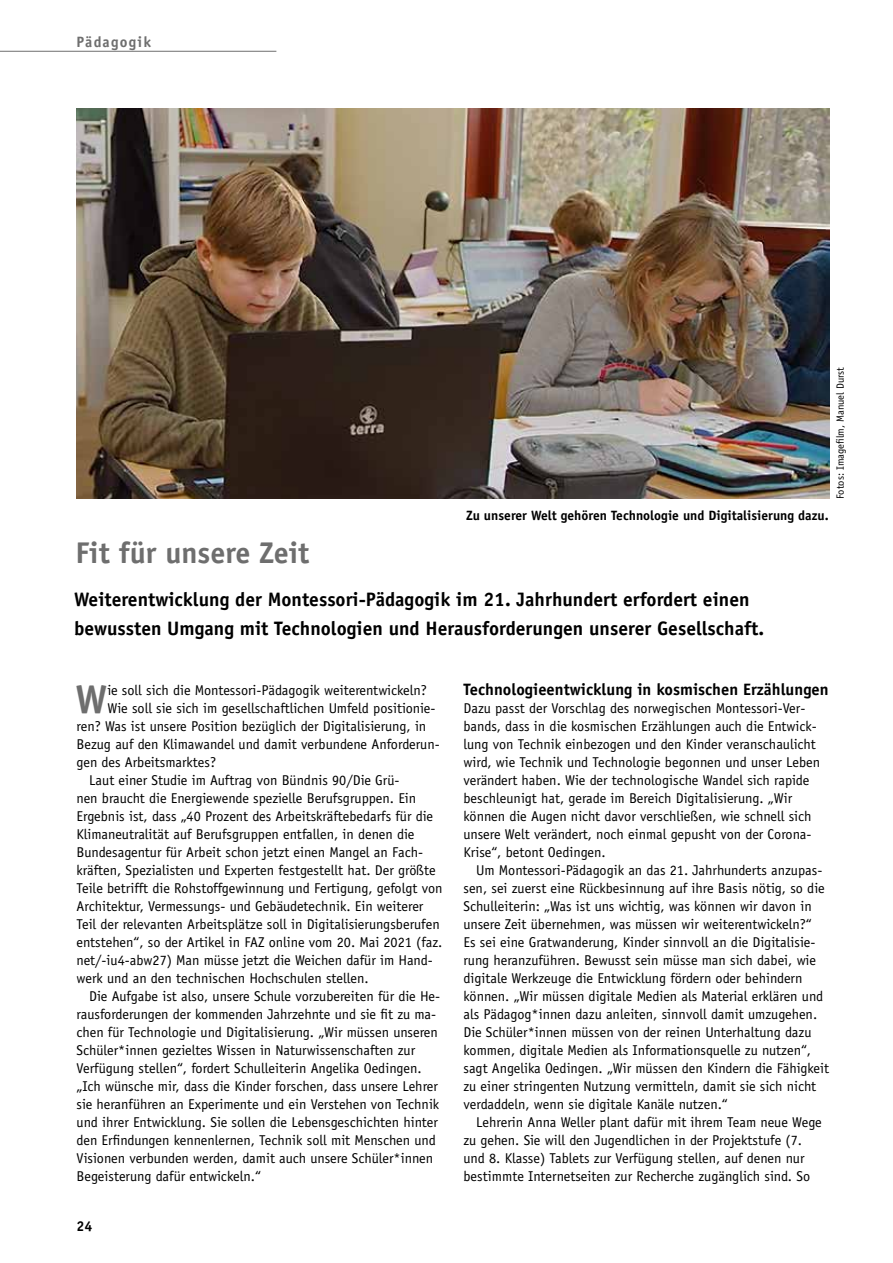
<style>
.page{position:relative;width:893px;height:1263px;background:#fff}
.page>*{position:absolute;margin:0;border:0;box-sizing:border-box;transform-origin:0 0}
.t1{font:700 40.2px "Officina Sans Std";color:#6e6e6e}
.t2{font:700 30px "Officina Sans Std";color:#6e6e6e}
.t3{font:700 19.5px/28.5px "Officina Sans Std";color:#000}
.t4{font:700 16.5px "Officina Sans Std";color:#000}
.t5{font:700 15px "Officina Sans Std";letter-spacing:.08em;color:#6e6e6e}
.t6{font:14.25px/18px "Officina Sans Std";color:#000}
.t7{font:700 14.25px "Officina Sans Std";color:#000}
.t8{font:700 13.5px "Officina Sans Std";color:#000}
.t9{font:10.5px "Officina Sans Std";color:#000}
</style>
<div class="page">
<hr style="left:0;top:51px;width:276px;height:1px;background:#6e6e6e">
<img style="left:77px;top:108px;width:752px;height:390px">
<p class="t5" style="left:77px;top:32px;width:76px">Pädagogik</p>
<h2 class="t2" style="left:75px;top:535px;width:235px">Fit für unsere Zeit</h2>
<p class="t8" style="left:466px;top:507px;width:364px">Zu unserer Welt gehören Technologie und Digitalisierung dazu.</p>
<p class="t9" style="left:834px;top:499px;width:134px;rotate:-90deg">Fotos: Imagefilm, Manuel Durst</p>
<h3 class="t3" style="left:74px;top:585px;width:692px">Weiterentwicklung der Montessori-Pädagogik im 21. Jahrhundert erfordert einen bewussten Umgang mit Technologien und Herausforderungen unserer Gesellschaft.</h3>
<h1 class="t1" style="left:75px;top:674px;width:33px">W</h1>
<p class="t6" style="left:107px;top:681px;width:321px">ie soll sich die Montessori-Pädagogik weiterentwickeln?</p>
<p class="t6" style="left:107px;top:699px;width:330px">Wie soll sie sich im gesellschaftlichen Umfeld positionie-</p>
<p class="t6" style="left:77px;top:717px;width:351px">ren? Was ist unsere Position bezüglich der Digitalisierung, in</p>
<p class="t6" style="left:77px;top:735px;width:365px">Bezug auf den Klimawandel und damit verbundene Anforderun-</p>
<p class="t6" style="left:77px;top:753px;width:141px">gen des Arbeitsmarktes?</p>
<p class="t6" style="left:89px;top:771px;width:312px">Laut einer Studie im Auftrag von Bündnis 90/Die Grü-</p>
<p class="t6" style="left:77px;top:789px;width:341px">nen braucht die Energiewende spezielle Berufsgruppen. Ein</p>
<p class="t6" style="left:77px;top:807px;width:358px">Ergebnis ist, dass „40 Prozent des Arbeitskräftebedarfs für die</p>
<p class="t6" style="left:77px;top:825px;width:339px">Klimaneutralität auf Berufsgruppen entfallen, in denen die</p>
<p class="t6" style="left:77px;top:843px;width:348px">Bundesagentur für Arbeit schon jetzt einen Mangel an Fach-</p>
<p class="t6" style="left:77px;top:861px;width:361px">kräften, Spezialisten und Experten festgestellt hat. Der größte</p>
<p class="t6" style="left:77px;top:879px;width:368px">Teile betrifft die Rohstoffgewinnung und Fertigung, gefolgt von</p>
<p class="t6" style="left:77px;top:897px;width:348px">Architektur, Vermessungs- und Gebäudetechnik. Ein weiterer</p>
<p class="t6" style="left:77px;top:915px;width:365px">Teil der relevanten Arbeitsplätze soll in Digitalisierungsberufen</p>
<p class="t6" style="left:77px;top:933px;width:367px">entstehen“, so der Artikel in FAZ online vom 20. Mai 2021 (faz.</p>
<p class="t6" style="left:77px;top:951px;width:358px">net/-iu4-abw27) Man müsse jetzt die Weichen dafür im Hand-</p>
<p class="t6" style="left:77px;top:969px;width:294px">werk und an den technischen Hochschulen stellen.</p>
<p class="t6" style="left:89px;top:987px;width:352px">Die Aufgabe ist also, unsere Schule vorzubereiten für die He-</p>
<p class="t6" style="left:77px;top:1005px;width:361px">rausforderungen der kommenden Jahrzehnte und sie fit zu ma-</p>
<p class="t6" style="left:77px;top:1023px;width:363px">chen für Technologie und Digitalisierung. „Wir müssen unseren</p>
<p class="t6" style="left:77px;top:1041px;width:340px">Schüler*innen gezieltes Wissen in Naturwissenschaften zur</p>
<p class="t6" style="left:77px;top:1059px;width:347px">Verfügung stellen“, fordert Schulleiterin Angelika Oedingen.</p>
<p class="t6" style="left:77px;top:1077px;width:363px">„Ich wünsche mir, dass die Kinder forschen, dass unsere Lehrer</p>
<p class="t6" style="left:77px;top:1095px;width:364px">sie heranführen an Experimente und ein Verstehen von Technik</p>
<p class="t6" style="left:77px;top:1113px;width:363px">und ihrer Entwicklung. Sie sollen die Lebensgeschichten hinter</p>
<p class="t6" style="left:77px;top:1131px;width:361px">den Erfindungen kennenlernen, Technik soll mit Menschen und</p>
<p class="t6" style="left:77px;top:1149px;width:358px">Visionen verbunden werden, damit auch unsere Schüler*innen</p>
<p class="t6" style="left:77px;top:1167px;width:186px">Begeisterung dafür entwickeln.“</p>
<p class="t7" style="left:77px;top:1217px;width:17px">24</p>
<p class="t4" style="left:463px;top:679px;width:367px">Technologieentwicklung in kosmischen Erzählungen</p>
<p class="t6" style="left:463px;top:699px;width:358px">Dazu passt der Vorschlag des norwegischen Montessori-Ver&shy;bands, dass in die kosmischen Erzählungen auch die Entwick&shy;lung von Technik einbezogen und den Kinder veranschaulicht wird, wie Technik und Technologie begonnen und unser Leben verändert haben. Wie der technologische Wandel sich rapide beschleunigt hat, gerade im Bereich Digitalisierung. „Wir können die Augen nicht davor verschließen, wie schnell sich unsere Welt verändert, noch einmal gepusht von der Corona-Krise“, betont Oedingen.</p>
<p class="t6" style="left:463px;top:861px;width:367px;text-indent:13px">Um Montessori-Pädagogik an das 21. Jahrhunderts anzupas&shy;sen, sei zuerst eine Rückbesinnung auf ihre Basis nötig, so die Schulleiterin: „Was ist uns wichtig, was können wir davon in unsere Zeit übernehmen, was müssen wir weiterentwickeln?“<br>Es sei eine Gratwanderung, Kinder sinnvoll an die Digitalisie&shy;rung heranzuführen. Bewusst sein müsse man sich dabei, wie digitale Werkzeuge die Entwicklung fördern oder behindern können. „Wir müssen digitale Medien als Material erklären und als Pädagog*innen dazu anleiten, sinnvoll damit umzugehen.<br>Die Schüler*innen müssen von der reinen Unterhaltung dazu kommen, digitale Medien als Informationsquelle zu nutzen“, sagt Angelika Oedingen. „Wir müssen den Kindern die Fähigkeit zu einer stringenten Nutzung vermitteln, damit sie sich nicht verdaddeln, wenn sie digitale Kanäle nutzen.“</p>
<p class="t6" style="left:463px;top:1113px;width:360px;text-indent:13px">Lehrerin Anna Weller plant dafür mit ihrem Team neue Wege zu gehen. Sie will den Jugendlichen in der Projektstufe (7. und 8. Klasse) Tablets zur Verfügung stellen, auf denen nur bestimmte Internetseiten zur Recherche zugänglich sind. So</p>
</div>
